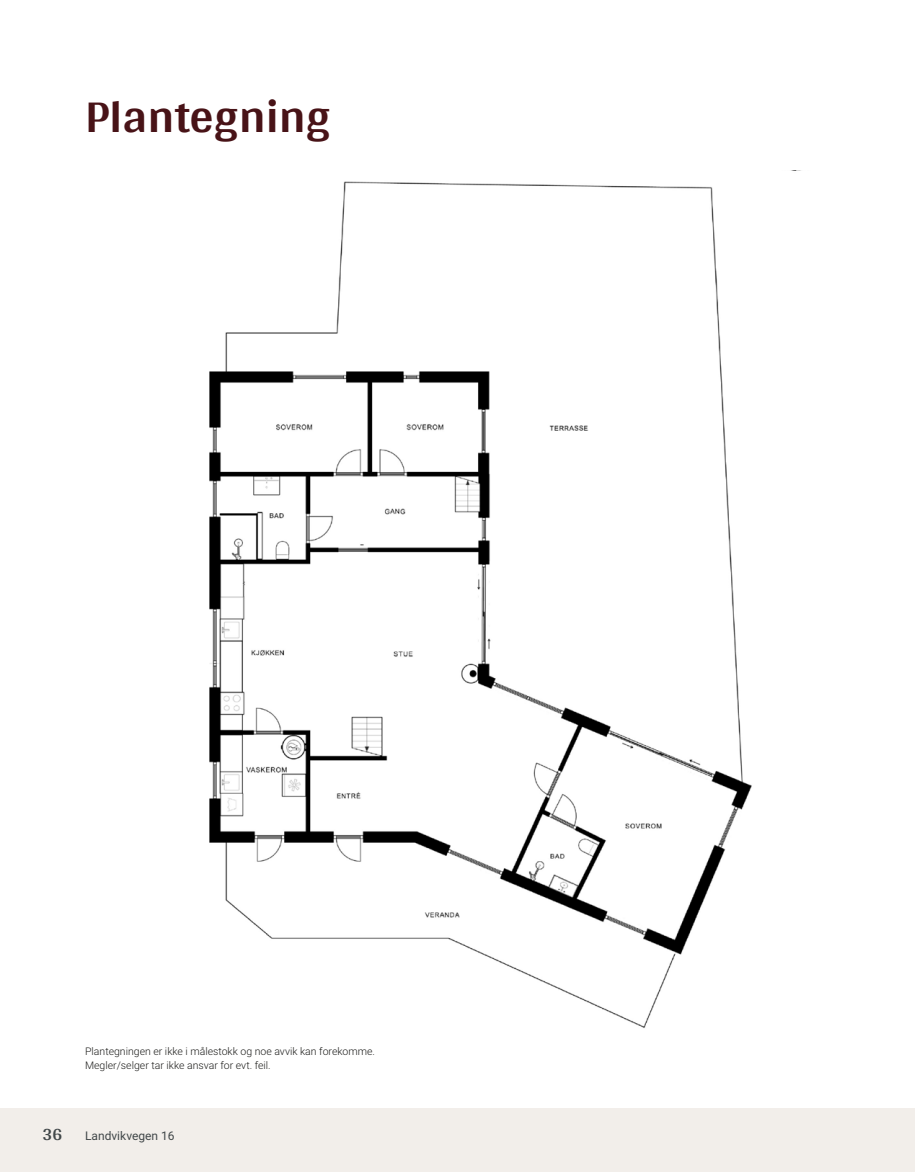
<style>
.page{position:relative;width:915px;height:1172px;background:#fff}
.page>*{position:absolute;margin:0;border:0;box-sizing:border-box;transform-origin:0 0}
.t1{font:700 48px "Arya";color:#481317}
.t2{font:700 18px "Arya";color:#414749}
.t3{font:12px "Roboto Vitec";color:#414749}
.t4{font:300 10.5px/13.5px "Roboto Vitec";color:#1d1d1b}
</style>
<div class="page">
<img style="left:209px;top:170px;width:592px;height:858px">
<div style="left:0;top:1108px;width:914px;height:64px;background:#f2eeea"></div>
<h1 class="t1" style="left:85px;top:87px;width:247px">Plantegning</h1>
<p class="t4" style="left:85px;top:1044px;width:291px">Plantegningen er ikke i målestokk og noe avvik kan forekomme.<br>Megler/selger tar ikke ansvar for evt. feil.</p>
<h2 class="t2" style="left:43px;top:1123px;width:21px">36</h2>
<p class="t3" style="left:85px;top:1127px;width:91px">Landvikvegen 16</p>
</div>
